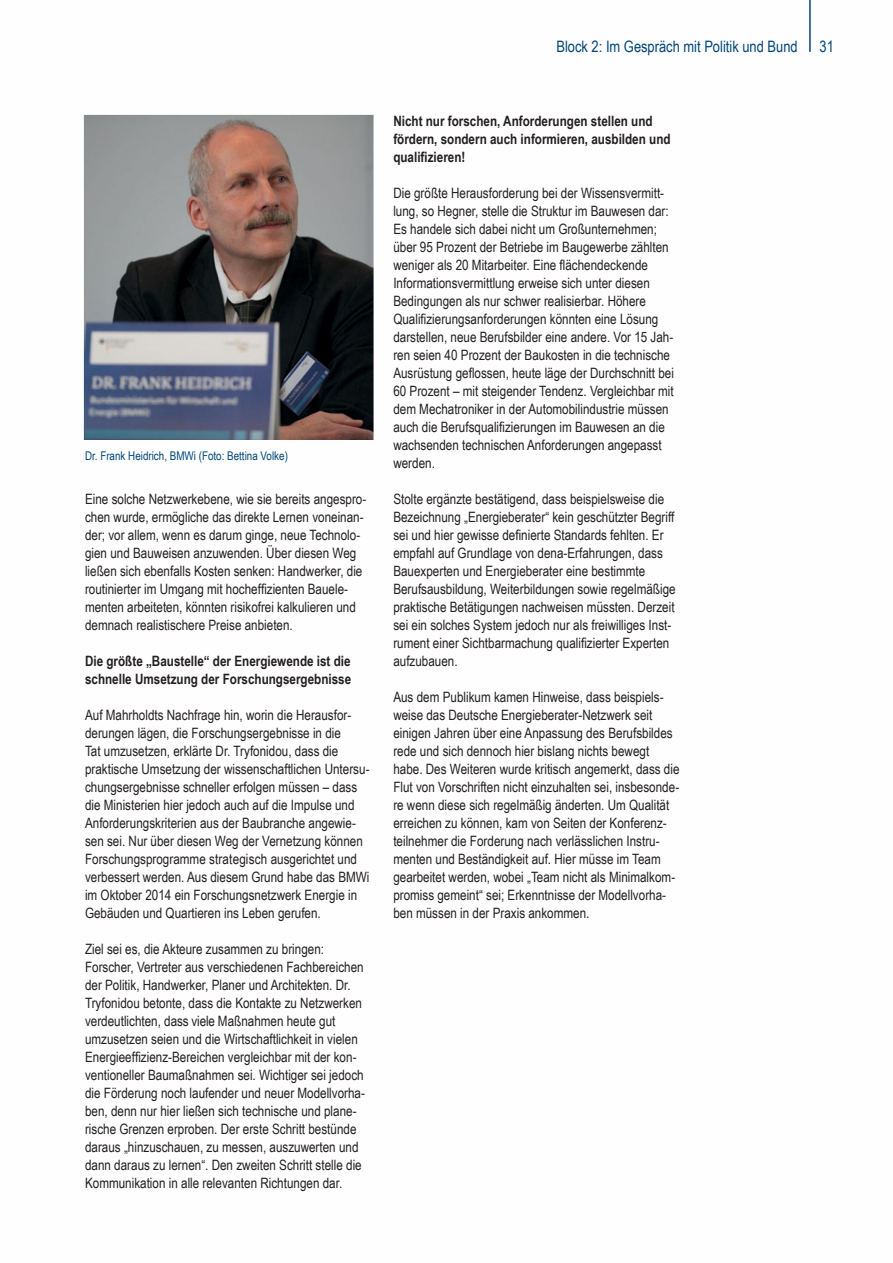
<style>
.page{position:relative;width:893px;height:1263px;background:#fff}
.page>*{position:absolute;margin:0;border:0;box-sizing:border-box;transform-origin:0 0}
.t1{font:15.75px "Arial Narrow";color:#004679}
.t2{font:14.25px/18px "Arial Narrow";color:#231f20}
.t3{font:700 14.25px/18px "Arial Narrow";color:#231f20}
.t4{font:12px "Arial Narrow";color:#004679}
</style>
<div class="page">
<hr style="left:809px;top:0;width:2px;height:52px;background:#004679">
<img style="left:85px;top:116px;width:287px;height:323px">
<p class="t1" style="left:556px;top:35px;width:243px">Block 2: Im Gespräch mit Politik und Bund</p>
<p class="t1" style="left:819px;top:35px;width:16px">31</p>
<p class="t4" style="left:85px;top:447px;width:204px">Dr. Frank Heidrich, BMWi (Foto: Bettina Volke)</p>
<p class="t2" style="left:85px;top:489px;width:283px">Eine solche Netzwerkebene, wie sie bereits angespro&shy;chen wurde, ermögliche das direkte Lernen voneinan&shy;der; vor allem, wenn es darum ginge, neue Technolo&shy;gien und Bauweisen anzuwenden. Über diesen Weg ließen sich ebenfalls Kosten senken: Handwerker, die routinierter im Umgang mit hocheffizienten Bauele&shy;menten arbeiteten, könnten risikofrei kalkulieren und demnach realistischere Preise anbieten.</p>
<p class="t3" style="left:85px;top:651px;width:268px">Die größte „Baustelle“ der Energiewende ist die schnelle Umsetzung der Forschungsergebnisse</p>
<p class="t2" style="left:85px;top:705px;width:286px">Auf Mahrholdts Nachfrage hin, worin die Herausfor&shy;derungen lägen, die Forschungsergebnisse in die<br>Tat umzusetzen, erklärte Dr. Tryfonidou, dass die praktische Umsetzung der wissenschaftlichen Untersu&shy;chungsergebnisse schneller erfolgen müssen – dass die Ministerien hier jedoch auch auf die Impulse und Anforderungskriterien aus der Baubranche angewie&shy;sen sei. Nur über diesen Weg der Vernetzung können Forschungsprogramme strategisch ausgerichtet und verbessert werden. Aus diesem Grund habe das BMWi im Oktober 2014 ein Forschungsnetzwerk Energie in Gebäuden und Quartieren ins Leben gerufen.</p>
<p class="t2" style="left:85px;top:939px;width:281px">Ziel sei es, die Akteure zusammen zu bringen:<br>Forscher, Vertreter aus verschiedenen Fachbereichen der Politik, Handwerker, Planer und Architekten. Dr.<br>Tryfonidou betonte, dass die Kontakte zu Netzwerken verdeutlichten, dass viele Maßnahmen heute gut umzusetzen seien und die Wirtschaftlichkeit in vielen Energieeffizienz-Bereichen vergleichbar mit der kon&shy;ventioneller Baumaßnahmen sei. Wichtiger sei jedoch die Förderung noch laufender und neuer Modellvorha&shy;ben, denn nur hier ließen sich technische und plane&shy;rische Grenzen erproben. Der erste Schritt bestünde daraus „hinzuschauen, zu messen, auszuwerten und dann daraus zu lernen“. Den zweiten Schritt stelle die Kommunikation in alle relevanten Richtungen dar.</p>
<p class="t3" style="left:393px;top:111px;width:279px">Nicht nur forschen, Anforderungen stellen und fördern, sondern auch informieren, ausbilden und qualifizieren!</p>
<p class="t2" style="left:393px;top:183px;width:282px">Die größte Herausforderung bei der Wissensvermitt&shy;lung, so Hegner, stelle die Struktur im Bauwesen dar:<br>Es handele sich dabei nicht um Großunternehmen; über 95 Prozent der Betriebe im Baugewerbe zählten weniger als 20 Mitarbeiter. Eine flächendeckende Informationsvermittlung erweise sich unter diesen Bedingungen als nur schwer realisierbar. Höhere Qualifizierungsanforderungen könnten eine Lösung darstellen, neue Berufsbilder eine andere. Vor 15 Jah&shy;ren seien 40 Prozent der Baukosten in die technische Ausrüstung geflossen, heute läge der Durchschnitt bei 60 Prozent – mit steigender Tendenz. Vergleichbar mit dem Mechatroniker in der Automobilindustrie müssen auch die Berufsqualifizierungen im Bauwesen an die wachsenden technischen Anforderungen angepasst werden.</p>
<p class="t2" style="left:393px;top:489px;width:284px">Stolte ergänzte bestätigend, dass beispielsweise die Bezeichnung „Energieberater“ kein geschützter Begriff sei und hier gewisse definierte Standards fehlten. Er empfahl auf Grundlage von dena-Erfahrungen, dass Bauexperten und Energieberater eine bestimmte Berufsausbildung, Weiterbildungen sowie regelmäßige praktische Betätigungen nachweisen müssten. Derzeit sei ein solches System jedoch nur als freiwilliges Inst&shy;rument einer Sichtbarmachung qualifizierter Experten</p>
<p class="t2" style="left:393px;top:651px;width:66px">aufzubauen.</p>
<p class="t2" style="left:393px;top:687px;width:288px">Aus dem Publikum kamen Hinweise, dass beispiels&shy;weise das Deutsche Energieberater-Netzwerk seit einigen Jahren über eine Anpassung des Berufsbildes rede und sich dennoch hier bislang nichts bewegt habe. Des Weiteren wurde kritisch angemerkt, dass die Flut von Vorschriften nicht einzuhalten sei, insbesonde&shy;re wenn diese sich regelmäßig änderten. Um Qualität erreichen zu können, kam von Seiten der Konferenz&shy;teilnehmer die Forderung nach verlässlichen Instru&shy;menten und Beständigkeit auf. Hier müsse im Team gearbeitet werden, wobei „Team nicht als Minimalkom&shy;promiss gemeint“ sei; Erkenntnisse der Modellvorha&shy;ben müssen in der Praxis ankommen.</p>
</div>
